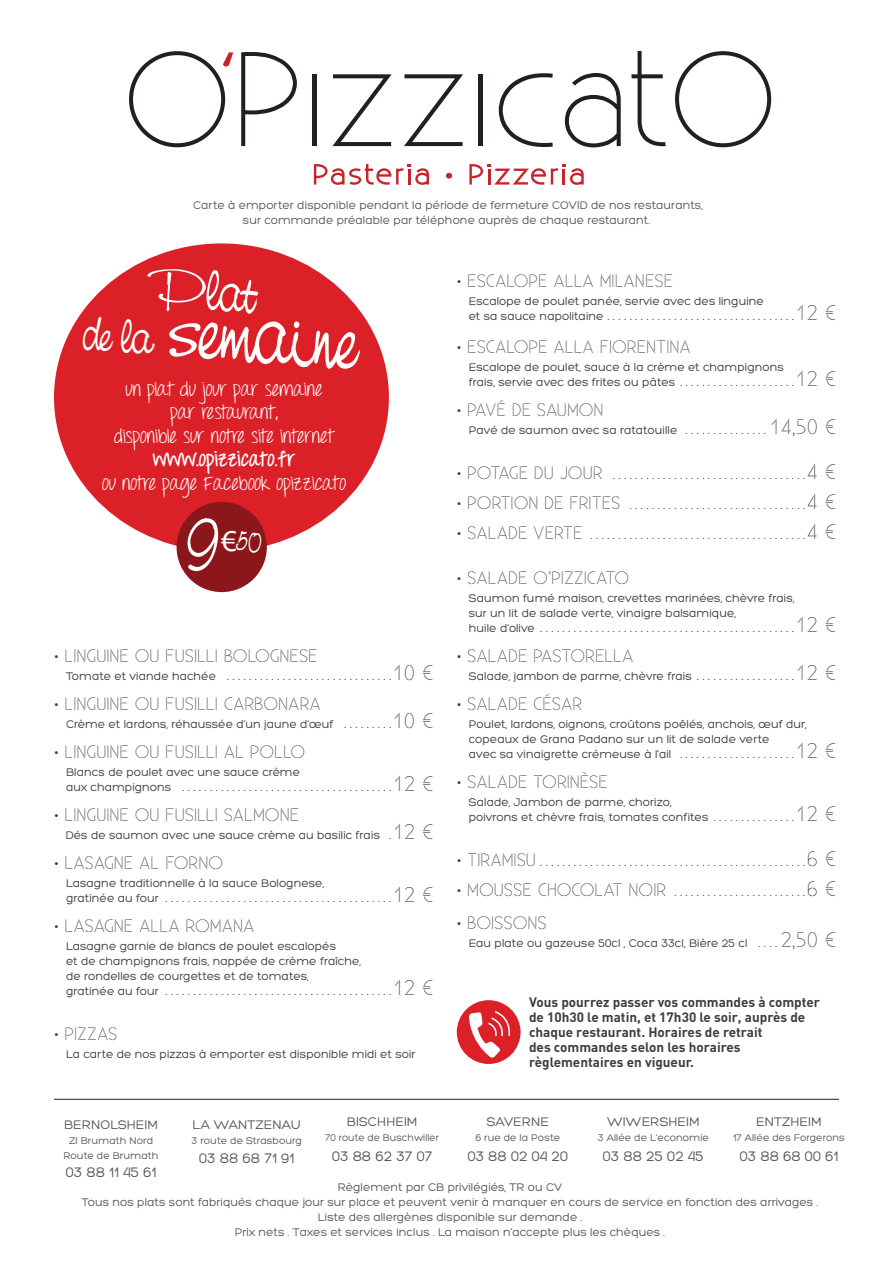
<style>
.page{position:relative;width:893px;height:1263px;background:#fff}
.page>*{position:absolute;margin:0;border:0;box-sizing:border-box;transform-origin:0 0}
.t1{font:82.5px "Nevison Cas D";color:#fff}
.t2{font:54.75px "Nevison Cas D";color:#fff}
.t3{font:19.65px/23.5px "Throw My Hands Upinthe Air";color:#fff;text-align:center}
.t4{font:700 19.65px "Throw My Hands Upinthe Air";color:#fff}
.t5{font:300 18px "Existence Stencil";color:#3e3e3f}
.t6{font:15px "Hero";color:#57585a}
.t7{font:13.5px "Hero";color:#3e3e3f}
.t8{font:700 13.5px/15px "DIN";color:#3e3e3f}
.t9{font:13.5px "Hero";color:#57585a}
.t10{font:12px/15px "Hero";color:#3e3e3f}
.t11{font:12px/15px "Hero";color:#57585a;text-align:center}
.t12{font:10.5px/15px "Hero";color:#57585a;text-align:center}
.s1{font-size:46.5px}
.s2{font-size:12px}
.s3{font-family:"Existence Stencil";font-weight:300;font-size:21px}
.s4{font-size:13.5px}
.s5{font-family:"Existence Stencil";font-weight:300;font-size:18px}
</style>
<div class="page">
<svg style="left:314px;top:164px;width:115px;height:21px"></svg>
<svg style="left:446px;top:173px;width:6px;height:6px"></svg>
<svg style="left:469px;top:164px;width:115px;height:21px"></svg>
<svg style="left:129px;top:51px;width:104px;height:96px"></svg>
<svg style="left:241px;top:52px;width:56px;height:94px"></svg>
<hr style="left:313px;top:74px;width:4px;height:72px;background:#231f20">
<svg style="left:332px;top:74px;width:60px;height:72px"></svg>
<svg style="left:404px;top:74px;width:59px;height:72px"></svg>
<hr style="left:479px;top:74px;width:4px;height:72px;background:#231f20">
<svg style="left:499px;top:73px;width:54px;height:74px"></svg>
<svg style="left:565px;top:73px;width:56px;height:74px"></svg>
<svg style="left:632px;top:51px;width:34px;height:95px"></svg>
<svg style="left:675px;top:51px;width:96px;height:96px"></svg>
<hr style="left:54px;top:1099px;width:785px;height:1px;background:#231f20">
<div style="left:54px;top:243px;width:335px;height:308px;background:#dc2028;border-radius:50%"></div>
<div style="left:177px;top:502px;width:90px;height:90px;background:#8b171a;border-radius:50%"></div>
<div style="left:457px;top:1000px;width:64px;height:64px;background:#dc2028;border-radius:50%"></div>
<svg style="left:469px;top:1011px;width:42px;height:48px"></svg>
<p class="t11" style="left:193px;top:198px;width:511px">Carte à emporter disponible pendant la période de fermeture COVID de nos restaurants, sur commande préalable par téléphone auprès de chaque restaurant.</p>
<h2 class="t2" style="left:153px;top:254px;width:106px;rotate:4deg">Plat</h2>
<h1 class="t1" style="left:87px;top:272px;width:276px;rotate:4deg"><span class="s1">de la</span> semaine</h1>
<h3 class="t3" style="left:114px;top:379px;width:222px">un plat du jour par semaine par restaurant,<br>disponible sur notre site internet</h3>
<h3 class="t4" style="left:153px;top:447px;width:144px">WWW.OPIZZICATO.FR</h3>
<h3 class="t3" style="left:102px;top:473px;width:245px">ou notre page Facebook opizzicato</h3>
<h3 class="t5" style="left:54px;top:646px;width:265px">• LINGUINE OU FUSILLI BOLOGNESE</h3>
<p class="t7" style="left:66px;top:669px;width:369px"><span class="s2">Tomate et viande hachée</span> . . . . . . . . . . . . . . . . . . . . . . . . . . . . . <span class="s3">10 €</span></p>
<h3 class="t5" style="left:54px;top:694px;width:268px">• LINGUINE OU FUSILLI CARBONARA</h3>
<p class="t10" style="left:66px;top:717px;width:369px">Crème et lardons, réhaussée d’un jaune d’œuf <span class="s4">. . . . . . . .</span> <span class="s3">10 €</span></p>
<h3 class="t5" style="left:54px;top:742px;width:253px">• LINGUINE OU FUSILLI AL POLLO</h3>
<p class="t10" style="left:66px;top:765px;width:236px">Blancs de poulet avec une sauce crème</p>
<p class="t7" style="left:66px;top:780px;width:369px"><span class="s2">aux champignons</span> . . . . . . . . . . . . . . . . . . . . . . . . . . . . . . . . . . . . . <span class="s3">12 €</span></p>
<h3 class="t5" style="left:54px;top:805px;width:247px">• LINGUINE OU FUSILLI SALMONE</h3>
<p class="t10" style="left:66px;top:828px;width:369px">Dés de saumon avec une sauce crème au basilic frais <span class="s4">.</span> <span class="s3">12 €</span></p>
<h3 class="t5" style="left:54px;top:853px;width:171px">• LASAGNE AL FORNO</h3>
<p class="t10" style="left:66px;top:876px;width:260px">Lasagne traditionnelle à la sauce Bolognese,</p>
<p class="t7" style="left:66px;top:891px;width:369px"><span class="s2">gratinée au four</span> . . . . . . . . . . . . . . . . . . . . . . . . . . . . . . . . . . . . . . . . <span class="s3">12 €</span></p>
<h3 class="t5" style="left:54px;top:916px;width:202px">• LASAGNE ALLA ROMANA</h3>
<p class="t10" style="left:66px;top:939px;width:297px">Lasagne garnie de blancs de poulet escalopés<br>et de champignons frais, nappée de crème fraîche, de rondelles de courgettes et de tomates,</p>
<p class="t7" style="left:66px;top:984px;width:369px"><span class="s2">gratinée au four</span> . . . . . . . . . . . . . . . . . . . . . . . . . . . . . . . . . . . . . . . . <span class="s3">12 €</span></p>
<h3 class="t5" style="left:54px;top:1024px;width:65px">• PIZZAS</h3>
<p class="t10" style="left:66px;top:1047px;width:351px">La carte de nos pizzas à emporter est disponible midi et soir</p>
<h3 class="t5" style="left:457px;top:271px;width:218px">• ESCALOPE ALLA MILANESE</h3>
<p class="t10" style="left:469px;top:294px;width:297px">Escalope de poulet panée, servie avec des linguine</p>
<p class="t7" style="left:469px;top:309px;width:369px"><span class="s2">et sa sauce napolitaine</span> . . . . . . . . . . . . . . . . . . . . . . . . . . . . . . . . . <span class="s3">12 €</span></p>
<h3 class="t5" style="left:457px;top:337px;width:236px">• ESCALOPE ALLA FIORENTINA</h3>
<p class="t10" style="left:469px;top:360px;width:369px">Escalope de poulet, sauce à la crème et champignons<br>frais, servie avec des frites ou pâtes <span class="s4">. . . . . . . . . . . . . . . . . . . .</span> <span class="s3">12 €</span></p>
<h3 class="t5" style="left:457px;top:400px;width:148px">• PAVÉ DE SAUMON</h3>
<p class="t10" style="left:469px;top:423px;width:369px">Pavé de saumon avec sa ratatouille <span class="s4">. . . . . . . . . . . . . . .</span> <span class="s3">14,50 €</span></p>
<p class="t7" style="left:457px;top:468px;width:381px"><span class="s5">• POTAGE DU JOUR</span> . . . . . . . . . . . . . . . . . . . . . . . . . . . . . . . . . . <span class="s3">4 €</span></p>
<p class="t7" style="left:457px;top:498px;width:381px"><span class="s5">• PORTION DE FRITES</span> . . . . . . . . . . . . . . . . . . . . . . . . . . . . . . . <span class="s3">4 €</span></p>
<p class="t7" style="left:457px;top:528px;width:381px"><span class="s5">• SALADE VERTE</span> . . . . . . . . . . . . . . . . . . . . . . . . . . . . . . . . . . . . . . <span class="s3">4 €</span></p>
<h3 class="t5" style="left:457px;top:568px;width:174px">• SALADE O’PIZZICATO</h3>
<p class="t10" style="left:469px;top:591px;width:327px">Saumon fumé maison, crevettes marinées, chèvre frais, sur un lit de salade verte, vinaigre balsamique,</p>
<p class="t7" style="left:469px;top:621px;width:369px"><span class="s2">huile d’olive</span> . . . . . . . . . . . . . . . . . . . . . . . . . . . . . . . . . . . . . . . . . . . . . <span class="s3">12 €</span></p>
<h3 class="t5" style="left:457px;top:646px;width:178px">• SALADE PASTORELLA</h3>
<p class="t10" style="left:469px;top:669px;width:369px">Salade, jambon de parme, chèvre frais <span class="s4">. . . . . . . . . . . . . . . . .</span> <span class="s3">12 €</span></p>
<h3 class="t5" style="left:457px;top:694px;width:127px">• SALADE CÉSAR</h3>
<p class="t10" style="left:469px;top:717px;width:369px">Poulet, lardons, oignons, croûtons poêlés, anchois, œuf dur, copeaux de Grana Padano sur un lit de salade verte<br>avec sa vinaigrette crémeuse à l’ail <span class="s4">. . . . . . . . . . . . . . . . . . . .</span> <span class="s3">12 €</span></p>
<h3 class="t5" style="left:457px;top:772px;width:153px">• SALADE TORINÈSE</h3>
<p class="t10" style="left:469px;top:795px;width:369px">Salade, Jambon de parme, chorizo,<br>poivrons et chèvre frais, tomates confites <span class="s4">. . . . . . . . . . . . . .</span> <span class="s3">12 €</span></p>
<p class="t7" style="left:457px;top:855px;width:381px"><span class="s5">• TIRAMISU</span> . . . . . . . . . . . . . . . . . . . . . . . . . . . . . . . . . . . . . . . . . . . . . . . <span class="s3">6 €</span></p>
<p class="t7" style="left:457px;top:885px;width:381px"><span class="s5">• MOUSSE CHOCOLAT NOIR</span> . . . . . . . . . . . . . . . . . . . . . . . <span class="s3">6 €</span></p>
<h3 class="t5" style="left:457px;top:913px;width:91px">• BOISSONS</h3>
<p class="t10" style="left:469px;top:936px;width:369px">Eau plate ou gazeuse 50cl , Coca 33cl, Bière 25 cl <span class="s4">. . .</span> <span class="s3">2,50 €</span></p>
<p class="t8" style="left:529px;top:994px;width:292px">Vous pourrez passer vos commandes à compter de 10h30 le matin, et 17h30 le soir, auprès de chaque restaurant. Horaires de retrait<br>des commandes selon les horaires règlementaires en vigueur.</p>
<p class="t9" style="left:756px;top:1115px;width:67px">ENTZHEIM</p>
<p class="t12" style="left:733px;top:1130px;width:113px">17 Allée des Forgerons</p>
<p class="t6" style="left:740px;top:1148px;width:100px">03 88 68 00 61</p>
<p class="t11" style="left:82px;top:1179px;width:737px">Règlement par CB privilégiés, TR ou CV<br>Tous nos plats sont fabriqués chaque jour sur place et peuvent venir à manquer en cours de service en fonction des arrivages .<br>Liste des allergènes disponible sur demande .<br>Prix nets . Taxes et services inclus . La maison n’accepte plus les chèques .</p>
<p class="t9" style="left:347px;top:1115px;width:72px">BISCHHEIM</p>
<p class="t12" style="left:325px;top:1130px;width:116px">70 route de Buschwiller</p>
<p class="t6" style="left:332px;top:1148px;width:102px">03 88 62 37 07</p>
<p class="t9" style="left:607px;top:1115px;width:94px">WIWERSHEIM</p>
<p class="t12" style="left:598px;top:1130px;width:113px">3 Allée de L’economie</p>
<p class="t6" style="left:603px;top:1148px;width:103px">03 88 25 02 45</p>
<p class="t9" style="left:487px;top:1115px;width:64px">SAVERNE</p>
<p class="t12" style="left:475px;top:1130px;width:86px">6 rue de la Poste</p>
<p class="t6" style="left:468px;top:1148px;width:102px">03 88 02 04 20</p>
<p class="t9" style="left:64px;top:1117px;width:96px">BERNOLSHEIM</p>
<p class="t12" style="left:64px;top:1133px;width:97px">ZI Brumath Nord<br>Route de Brumath</p>
<p class="t6" style="left:66px;top:1164px;width:92px">03 88 11 45 61</p>
<p class="t9" style="left:193px;top:1117px;width:110px">LA WANTZENAU</p>
<p class="t12" style="left:192px;top:1133px;width:112px">3 route de Strasbourg</p>
<p class="t6" style="left:199px;top:1151px;width:97px">03 88 68 71 91</p>
</div>
